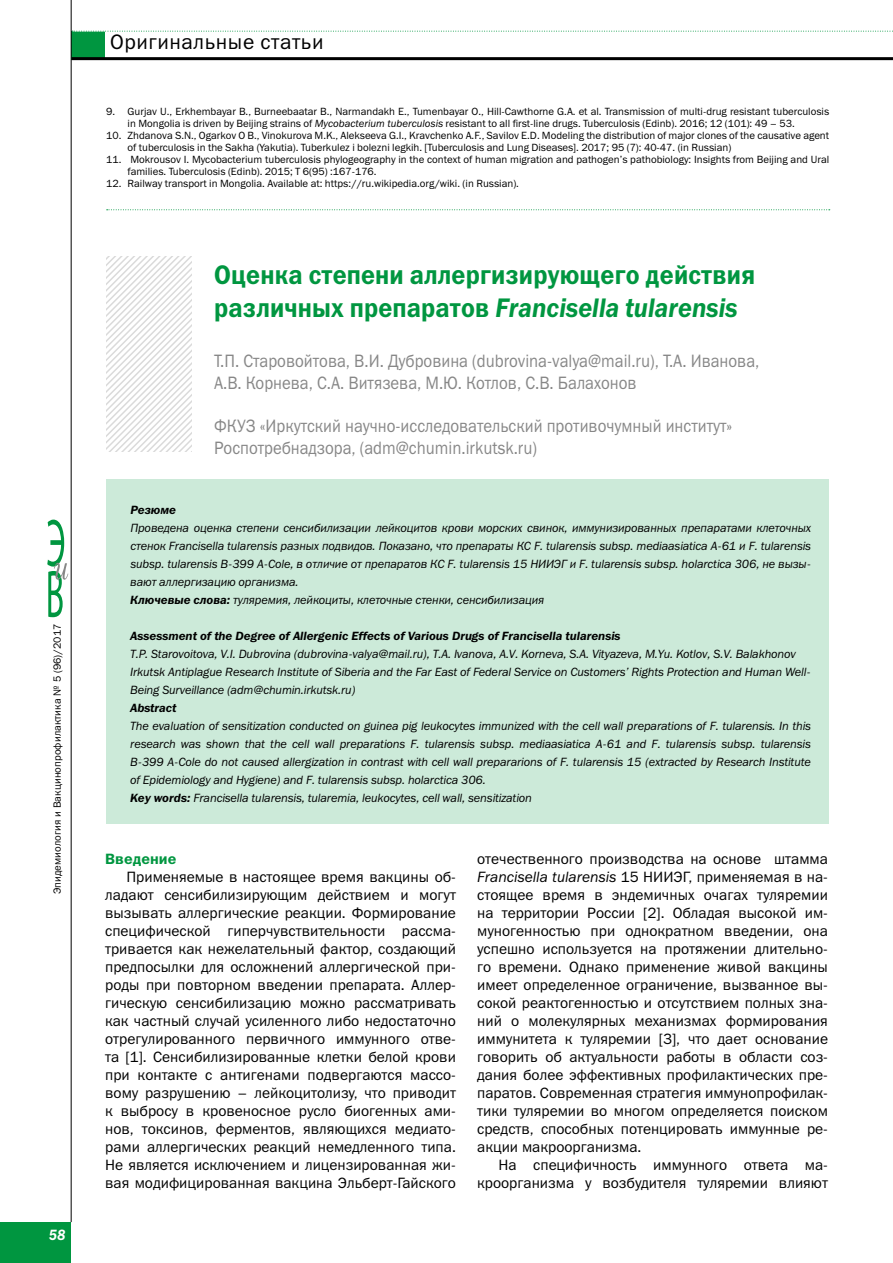
<style>
.page{position:relative;width:893px;height:1263px;background:#fff}
.page>*{position:absolute;margin:0;border:0;box-sizing:border-box;transform-origin:0 0}
.t1{font:27px/32.4px "Franklin Gothic Demi C";letter-spacing:.005em;color:#009640;scale:.9 1}
.t2{font:21px "Franklin Gothic Book C";letter-spacing:.025em;color:#000}
.t3{font:18px/21.6px "Franklin Gothic Book C";color:#878787;scale:.9 1}
.t4{font:15px/18px "Franklin Gothic Book C";color:#000;text-align:justify}
.t5{font:15px "Franklin Gothic Demi C";color:#009640}
.t6{font:italic 15px "Franklin Gothic Demi C";color:#fff;scale:.9 1}
.t7{font:italic 12px/18px "Franklin Gothic Book C";letter-spacing:-.01em;color:#000}
.t8{font:italic 12px "Franklin Gothic Demi C";color:#000}
.t9{font:10.5px/12px "Franklin Gothic Book C";color:#000}
.s1{font-style:italic}
.s2{font-family:"Franklin Gothic Demi C"}
</style>
<div class="page">
<div style="left:0;top:1222px;width:71px;height:41px;background:#009640"></div>
<div style="left:71px;top:31px;width:34px;height:29px;background:#009640"></div>
<svg style="left:72px;top:31px;width:821px;height:1px"></svg>
<hr style="left:72px;top:57px;width:821px;height:3px;background:#000">
<svg style="left:47px;top:520px;width:21px;height:97px"></svg>
<hr style="left:71px;top:0;width:1px;height:1222px;background:#000">
<svg style="left:107px;top:209px;width:723px;height:1px"></svg>
<svg style="left:106px;top:257px;width:85px;height:195px"></svg>
<div style="left:106px;top:479px;width:723px;height:345px;background:#ccead9"></div>
<p class="t9" style="left:51px;top:894px;width:272px;rotate:-90deg">Эпидемиология и Вакцинопрофилактика № 5 (96)/2017</p>
<p class="t6" style="left:49px;top:1226px;width:20px">58</p>
<h2 class="t2" style="left:110px;top:31px;width:215px">Оригинальные статьи</h2>
<p class="t9" style="left:128px;top:105px;width:703px;text-indent:-21px">9. Gurjav U., Erkhembayar B., Burneebaatar B., Narmandakh E., Tumenbayar O., Hill-Cawthorne G.A. et al. Transmission of multi-drug resistant tuberculosis in Mongolia is driven by Beijing strains of <span class="s1">Mycobacterium tuberculosis</span> resistant to all first-line drugs. Tuberculosis (Edinb). 2016; 12 (101): 49 – 53.</p>
<p class="t9" style="left:128px;top:129px;width:703px;text-indent:-21px">10. Zhdanova S.N., Ogarkov O B., Vinokurova M.K., Alekseeva G.I., Kravchenko A.F., Savilov E.D. Modeling the distribution of major clones of the causative agent of tuberculosis in the Sakha (Yakutia). Tuberkulez i bolezni legkih. [Tuberculosis and Lung Diseases]. 2017; 95 (7): 40-47. (in Russian)</p>
<p class="t9" style="left:128px;top:153px;width:703px;text-indent:-21px">11. Mokrousov I. Mycobacterium tuberculosis phylogeography in the context of human migration and pathogen’s pathobiology: Insights from Beijing and Ural families. Tuberculosis (Edinb). 2015; Т 6(95) :167-176.</p>
<p class="t9" style="left:106px;top:177px;width:414px">12. Railway transport in Mongolia. Available at: https://ru.wikipedia.org/wiki. (in Russian).</p>
<h1 class="t1" style="left:214px;top:258px;width:603px">Оценка степени аллергизирующего действия различных препаратов <span class="s1">Francisella tularensis</span></h1>
<p class="t3" style="left:214px;top:350px;width:607px">Т.П. Старовойтова, В.И. Дубровина (dubrovina-valya@mail.ru), Т.А. Иванова,<br>А.В. Корнева, С.А. Витязева, М.Ю. Котлов, С.В. Балахонов</p>
<p class="t3" style="left:214px;top:415px;width:577px">ФКУЗ «Иркутский научно-исследовательский противочумный институт»<br>Роспотребнадзора, (adm@chumin.irkutsk.ru)</p>
<p class="t8" style="left:130px;top:503px;width:47px">Резюме</p>
<p class="t7" style="left:130px;top:519px;width:682px">Проведена оценка степени сенсибилизации лейкоцитов крови морских свинок, иммунизированных препаратами клеточных стенок Francisella tularensis разных подвидов. Показано, что препараты КС F. tularensis subsp. mediaasiatica А-61 и F. tularensis subsp. tularensis В-399 A-Cole, в отличие от препаратов КС F. tularensis 15 НИИЭГ и F. tularensis subsp. holarctica 306, не вызы&shy;вают аллергизацию организма.<br><span class="s2">Ключевые слова:</span> туляремия, лейкоциты, клеточные стенки, сенсибилизация</p>
<p class="t8" style="left:130px;top:629px;width:492px">Assessment of the Degree of Allergenic Effects of Various Drugs of Francisella tularensis</p>
<p class="t7" style="left:130px;top:645px;width:682px">T.P. Starovoitova, V.I. Dubrovina (dubrovina-valya@mail.ru), T.A. Ivanova, A.V. Korneva, S.A. Vityazeva, M.Yu. Kotlov, S.V. Balakhonov<br>Irkutsk Antiplague Research Institute of Siberia and the Far East of Federal Service on Customers’ Rights Protection and Human Well-<br>Being Surveillance (adm@chumin.irkutsk.ru)</p>
<p class="t8" style="left:130px;top:701px;width:48px">Abstract</p>
<p class="t7" style="left:130px;top:717px;width:682px">The evaluation of sensitization conducted on guinea pig leukocytes immunized with the cell wall preparations of F. tularensis. In this research was shown that the cell wall preparations F. tularensis subsp. mediaasiatica A-61 and F. tularensis subsp. tularensis В-399 A-Cole do not caused allergization in contrast with cell wall prepararions of F. tularensis 15 (extracted by Research Institute of Epidemiology and Hygiene) and F. tularensis subsp. holarctica 306.<br><span class="s2">Key words:</span> Francisella tularensis, tularemia, leukocytes, cell wall, sensitization</p>
<p class="t5" style="left:105px;top:850px;width:73px">Введение</p>
<p class="t4" style="left:105px;top:868px;width:352px;text-indent:21px">Применяемые в настоящее время вакцины об&shy;ладают сенсибилизирующим действием и могут вызывать аллергические реакции. Формирование специфической гиперчувствительности рассма&shy;тривается как нежелательный фактор, создающий предпосылки для осложнений аллергической при&shy;роды при повторном введении препарата. Аллер&shy;гическую сенсибилизацию можно рассматривать как частный случай усиленного либо недостаточно отрегулированного первичного иммунного отве&shy;та [1]. Сенсибилизированные клетки белой крови при контакте с антигенами подвергаются массо&shy;вому разрушению – лейкоцитолизу, что приводит к выбросу в кровеносное русло биогенных ами&shy;нов, токсинов, ферментов, являющихся медиато&shy;рами аллергических реакций немедленного типа.<br>Не является исключением и лицензированная жи&shy;вая модифицированная вакцина Эльберт-Гайского</p>
<p class="t4" style="left:477px;top:850px;width:352px">отечественного производства на основе штамма <span class="s1">Francisella tularensis</span> 15 НИИЭГ, применяемая в на&shy;стоящее время в эндемичных очагах туляремии на территории России [2]. Обладая высокой им&shy;муногенностью при однократном введении, она успешно используется на протяжении длительно&shy;го времени. Однако применение живой вакцины имеет определенное ограничение, вызванное вы&shy;сокой реактогенностью и отсутствием полных зна&shy;ний о молекулярных механизмах формирования иммунитета к туляремии [3], что дает основание говорить об актуальности работы в области соз&shy;дания более эффективных профилактических пре&shy;паратов. Современная стратегия иммунопрофилак&shy;тики туляремии во многом определяется поиском средств, способных потенцировать иммунные ре&shy;акции макроорганизма.</p>
<p class="t4" style="left:477px;top:1156px;width:352px;text-align:right">На специфичность иммунного ответа ма&shy;кроорганизма у возбудителя туляремии влияют</p>
</div>
